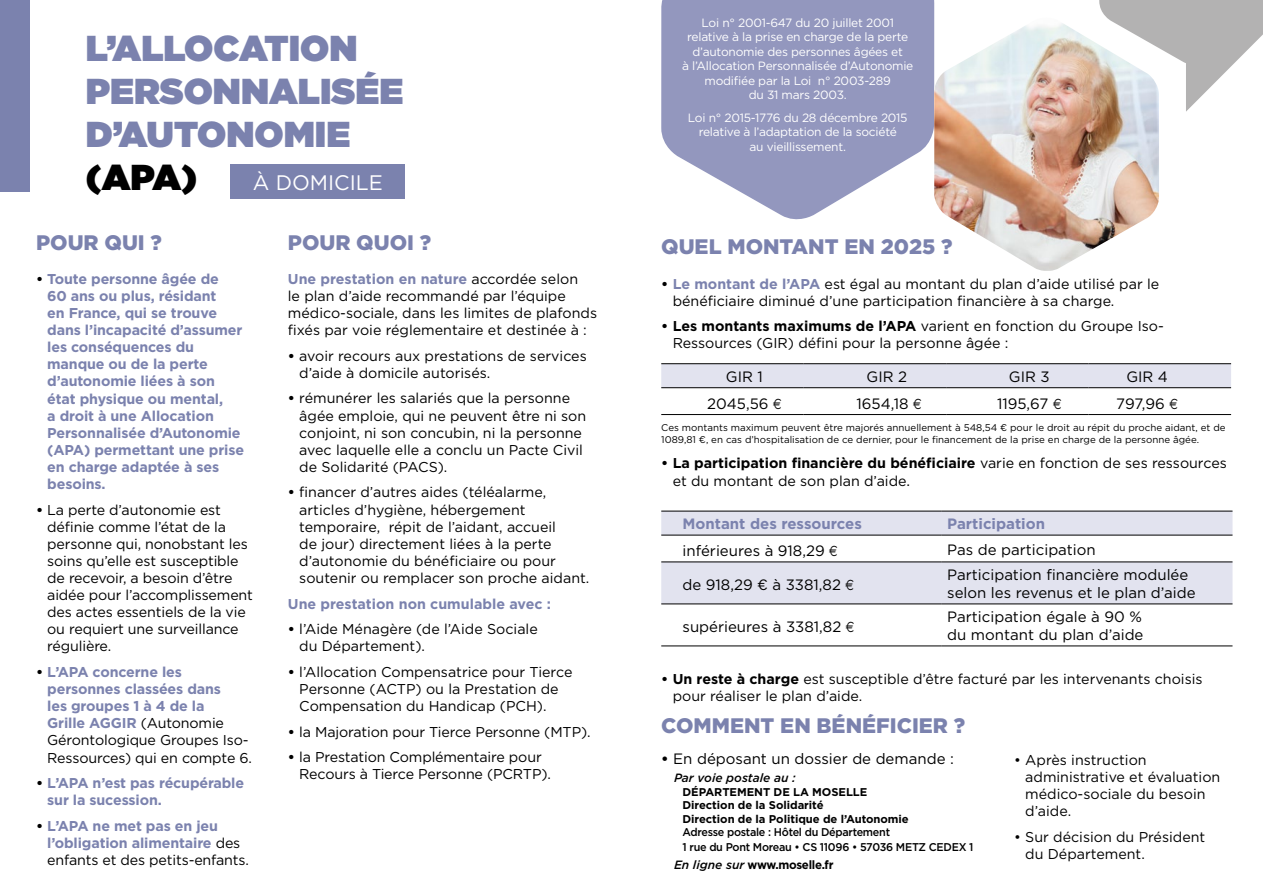
<style>
.page{position:relative;width:1263px;height:893px;background:#fff}
.page>*{position:absolute;margin:0;border:0;box-sizing:border-box;transform-origin:0 0}
.t1{font:900 36px/43.2px "Gotham";color:#7b82ae}
.t2{font:900 36px "Gotham";color:#000}
.t3{font:900 21px "Gotham";color:#7b82ae}
.t4{font:21px "Gotham";color:#fff}
.t5{font:15px/18px "Gotham";color:#000}
.t6{font:700 15px "Gotham";color:#7b82ae}
.t7{font:14.25px/17.1px "Gotham";color:#000}
.t8{font:700 14.25px/17.1px "Gotham";letter-spacing:-.01em;color:#7b82ae}
.t9{font:12px/14.4px "Gotham";letter-spacing:-.02em;color:#fff;text-align:center}
.t10{font:700 12px "Gotham";letter-spacing:-.025em;color:#000;scale:.96 1}
.t11{font:italic 500 12px "Gotham";color:#000}
.t12{font:700 11.25px/13.5px "Gotham";letter-spacing:-.005em;color:#000}
.t13{font:500 11.25px/14.4px "Gotham";letter-spacing:-.025em;color:#000;scale:.96 1}
.t14{font:9.75px/11.7px "Gotham";color:#000}
.s1{color:#000}
.s2{font-weight:700}
.s3{font-weight:400;color:#000}
.s4{font-weight:700;color:#7b82ae}
.s5{font-family:"Euro Sans Std"}
.s6{font-size:15px}
.s7{font-weight:500;font-style:italic}
</style>
<div class="page">
<svg style="left:1099px;top:0;width:164px;height:112px"></svg>
<div style="left:661px;top:364px;width:570px;height:23px;background:#e2e3ef"></div>
<hr style="left:661px;top:363px;width:143px;height:1px;background:#000">
<hr style="left:804px;top:363px;width:142px;height:1px;background:#000">
<hr style="left:946px;top:363px;width:143px;height:1px;background:#000">
<hr style="left:1089px;top:363px;width:142px;height:1px;background:#000">
<hr style="left:661px;top:387px;width:143px;height:1px;background:#000">
<hr style="left:804px;top:387px;width:142px;height:1px;background:#000">
<hr style="left:946px;top:387px;width:143px;height:1px;background:#000">
<hr style="left:1089px;top:387px;width:142px;height:1px;background:#000">
<hr style="left:661px;top:414px;width:143px;height:1px;background:#000">
<hr style="left:804px;top:414px;width:142px;height:1px;background:#000">
<hr style="left:946px;top:414px;width:143px;height:1px;background:#000">
<hr style="left:1089px;top:414px;width:142px;height:1px;background:#000">
<svg style="left:661px;top:512px;width:571px;height:92px;fill:#e2e3ef"></svg>
<hr style="left:661px;top:511px;width:280px;height:1px;background:#000">
<hr style="left:941px;top:511px;width:291px;height:1px;background:#000">
<hr style="left:661px;top:535px;width:280px;height:1px;background:#000">
<hr style="left:941px;top:535px;width:291px;height:1px;background:#000">
<hr style="left:661px;top:562px;width:280px;height:1px;background:#000">
<hr style="left:941px;top:562px;width:291px;height:1px;background:#000">
<hr style="left:661px;top:604px;width:280px;height:1px;background:#000">
<hr style="left:941px;top:604px;width:291px;height:1px;background:#000">
<hr style="left:661px;top:646px;width:280px;height:1px;background:#000">
<hr style="left:941px;top:646px;width:291px;height:1px;background:#000">
<div style="left:230px;top:164px;width:175px;height:35px;background:#7b82ae"></div>
<svg style="left:661px;top:0;width:273px;height:220px;fill:#9397be"></svg>
<div style="left:0;top:0;width:30px;height:191px;background:#7b82ae"></div>
<img style="left:934px;top:18px;width:225px;height:253px">
<h1 class="t1" style="left:86px;top:26px;width:319px">L’ALLOCATION<br>PERSONNALISÉE<br>D’AUTONOMIE</h1>
<h1 class="t2" style="left:86px;top:152px;width:113px">(APA)</h1>
<h2 class="t4" style="left:253px;top:169px;width:132px">À DOMICILE</h2>
<h2 class="t3" style="left:36px;top:228px;width:127px">POUR QUI ?</h2>
<p class="t8" style="left:47px;top:270px;width:198px;text-indent:-11px"><span class="s1">•</span> Toute personne âgée de<br>60 ans ou plus, résidant<br>en France, qui se trouve dans l’incapacité d’assumer les conséquences du manque ou de la perte d’autonomie liées à son état physique ou mental,<br>a droit à une Allocation<br>Personnalisée d’Autonomie (APA) permettant une prise en charge adaptée à ses besoins.</p>
<p class="t7" style="left:47px;top:501px;width:207px;text-indent:-11px"><span class="s2">•</span> La perte d’autonomie est définie comme l’état de la personne qui, nonobstant les soins qu’elle est susceptible de recevoir, a besoin d’être aidée pour l’accomplissement des actes essentiels de la vie ou requiert une surveillance régulière.</p>
<p class="t8" style="left:47px;top:663px;width:206px;text-indent:-11px"><span class="s1">•</span> L’APA concerne les personnes classées dans<br>les groupes 1 à 4 de la<br>Grille AGGIR <span class="s3">(Autonomie<br>Gérontologique Groupes Iso-<br>Ressources) qui en compte 6.</span></p>
<p class="t8" style="left:47px;top:774px;width:198px;text-indent:-11px"><span class="s1">•</span> L’APA n’est pas récupérable sur la sucession.</p>
<p class="t8" style="left:47px;top:817px;width:203px;text-indent:-11px"><span class="s1">•</span> L’APA ne met pas en jeu l’obligation alimentaire <span class="s3">des enfants et des petits-enfants.</span></p>
<h2 class="t3" style="left:288px;top:228px;width:145px">POUR QUOI ?</h2>
<p class="t7" style="left:288px;top:270px;width:311px"><span class="s4">Une prestation en nature</span> accordée selon<br>le plan d’aide recommandé par l’équipe médico-sociale, dans les limites de plafonds fixés par voie réglementaire et destinée à :</p>
<p class="t7" style="left:299px;top:347px;width:289px;text-indent:-11px"><span class="s2">•</span> avoir recours aux prestations de services d’aide à domicile autorisés.</p>
<p class="t7" style="left:299px;top:389px;width:288px;text-indent:-11px"><span class="s2">•</span> rémunérer les salariés que la personne âgée emploie, qui ne peuvent être ni son conjoint, ni son concubin, ni la personne avec laquelle elle a conclu un Pacte Civil de Solidarité (PACS).</p>
<p class="t7" style="left:299px;top:483px;width:292px;text-indent:-11px"><span class="s2">•</span> financer d’autres aides (téléalarme, articles d’hygiène, hébergement temporaire, répit de l’aidant, accueil<br>de jour) directement liées à la perte d’autonomie du bénéficiaire ou pour soutenir ou remplacer son proche aidant.</p>
<p class="t8" style="left:288px;top:595px;width:265px">Une prestation non cumulable avec :</p>
<p class="t7" style="left:299px;top:620px;width:240px;text-indent:-11px"><span class="s2">•</span> l’Aide Ménagère (de l’Aide Sociale du Département).</p>
<p class="t7" style="left:299px;top:663px;width:275px;text-indent:-11px"><span class="s2">•</span> l’Allocation Compensatrice pour Tierce<br>Personne (ACTP) ou la Prestation de<br>Compensation du Handicap (PCH).</p>
<p class="t7" style="left:288px;top:723px;width:304px"><span class="s2">•</span> la Majoration pour Tierce Personne (MTP).</p>
<p class="t7" style="left:299px;top:748px;width:253px;text-indent:-11px"><span class="s2">•</span> la Prestation Complémentaire pour<br>Recours à Tierce Personne (PCRTP).</p>
<p class="t9" style="left:682px;top:15px;width:233px">Loi n° 2001-647 du 20 juillet 2001 relative à la prise en charge de la perte d’autonomie des personnes âgées et<br>à l’Allocation Personnalisée d’Autonomie modifiée par la Loi n° 2003-289<br>du 31 mars 2003.</p>
<p class="t9" style="left:688px;top:110px;width:221px">Loi n° 2015-1776 du 28 décembre 2015 relative à l’adaptation de la société<br>au vieillissement.</p>
<h2 class="t3" style="left:661px;top:233px;width:293px">QUEL MONTANT EN 2025 ?</h2>
<p class="t7" style="left:673px;top:275px;width:488px;text-indent:-11px"><span class="s2">•</span> <span class="s4">Le montant de l’APA</span> est égal au montant du plan d’aide utilisé par le bénéficiaire diminué d’une participation financière à sa charge.</p>
<p class="t7" style="left:673px;top:317px;width:493px;text-indent:-11px"><span class="s2">• Les montants maximums de l’APA</span> varient en fonction du Groupe Iso-<br>Ressources (GIR) défini pour la personne âgée :</p>
<p class="t5" style="left:726px;top:367px;width:38px">GIR 1</p>
<p class="t5" style="left:867px;top:367px;width:42px">GIR 2</p>
<p class="t5" style="left:1009px;top:367px;width:42px">GIR 3</p>
<p class="t5" style="left:1126px;top:367px;width:43px">GIR 4</p>
<p class="t5" style="left:707px;top:394px;width:76px">2045,56 <span class="s5">€</span></p>
<p class="t5" style="left:856px;top:394px;width:67px">1654,18 <span class="s5">€</span></p>
<p class="t5" style="left:997px;top:394px;width:66px">1195,67 <span class="s5">€</span></p>
<p class="t5" style="left:1116px;top:394px;width:63px">797,96 <span class="s5">€</span></p>
<p class="t14" style="left:661px;top:422px;width:566px">Ces montants maximum peuvent être majorés annuellement à 548,54 € pour le droit au répit du proche aidant, et de<br>1089,81 €, en cas d’hospitalisation de ce dernier, pour le financement de la prise en charge de la personne âgée.</p>
<p class="t7" style="left:673px;top:453px;width:556px;line-height:18px;text-indent:-11px"><span class="s2">• La participation financière du bénéficiaire</span> varie en fonction de ses ressources et du montant de son plan d’aide<span class="s6">.</span></p>
<p class="t6" style="left:682px;top:514px;width:181px">Montant des ressources</p>
<p class="t6" style="left:947px;top:514px;width:99px">Participation</p>
<p class="t5" style="left:682px;top:541px;width:157px">inférieures à 918,29 <span class="s5">€</span></p>
<p class="t5" style="left:947px;top:540px;width:150px">Pas de participation</p>
<p class="t5" style="left:682px;top:576px;width:173px">de 918,29 € à 3381,82 <span class="s5">€</span></p>
<p class="t5" style="left:947px;top:565px;width:250px">Participation financière modulée selon les revenus et le plan d’aide</p>
<p class="t5" style="left:682px;top:618px;width:173px">supérieures à 3381,82 <span class="s5">€</span></p>
<p class="t5" style="left:947px;top:607px;width:198px">Participation égale à 90 % du montant du plan d’aide</p>
<p class="t7" style="left:673px;top:670px;width:531px;text-indent:-11px"><span class="s2">• Un reste à charge</span> est susceptible d’être facturé par les intervenants choisis pour réaliser le plan d’aide.</p>
<h2 class="t3" style="left:661px;top:711px;width:305px">COMMENT EN BÉNÉFICIER ?</h2>
<p class="t5" style="left:661px;top:749px;width:294px"><span class="s2">•</span> En déposant un dossier de demande :</p>
<p class="t11" style="left:674px;top:770px;width:123px">Par voie postale au :</p>
<p class="t12" style="left:682px;top:785px;width:228px">DÉPARTEMENT DE LA MOSELLE<br>Direction de la Solidarité<br>Direction de la Politique de l’Autonomie</p>
<p class="t13" style="left:682px;top:825px;width:305px">Adresse postale : Hôtel du Département<br>1 rue du Pont Moreau • CS 11096 • 57036 METZ CEDEX 1</p>
<p class="t10" style="left:674px;top:857px;width:168px"><span class="s7">En ligne sur</span> www.moselle.fr</p>
<p class="t7" style="left:1025px;top:751px;width:196px;text-indent:-11px">• Après instruction administrative et évaluation médico-sociale du besoin d’aide.</p>
<p class="t7" style="left:1025px;top:828px;width:182px;text-indent:-11px">• Sur décision du Président du Département.</p>
</div>
